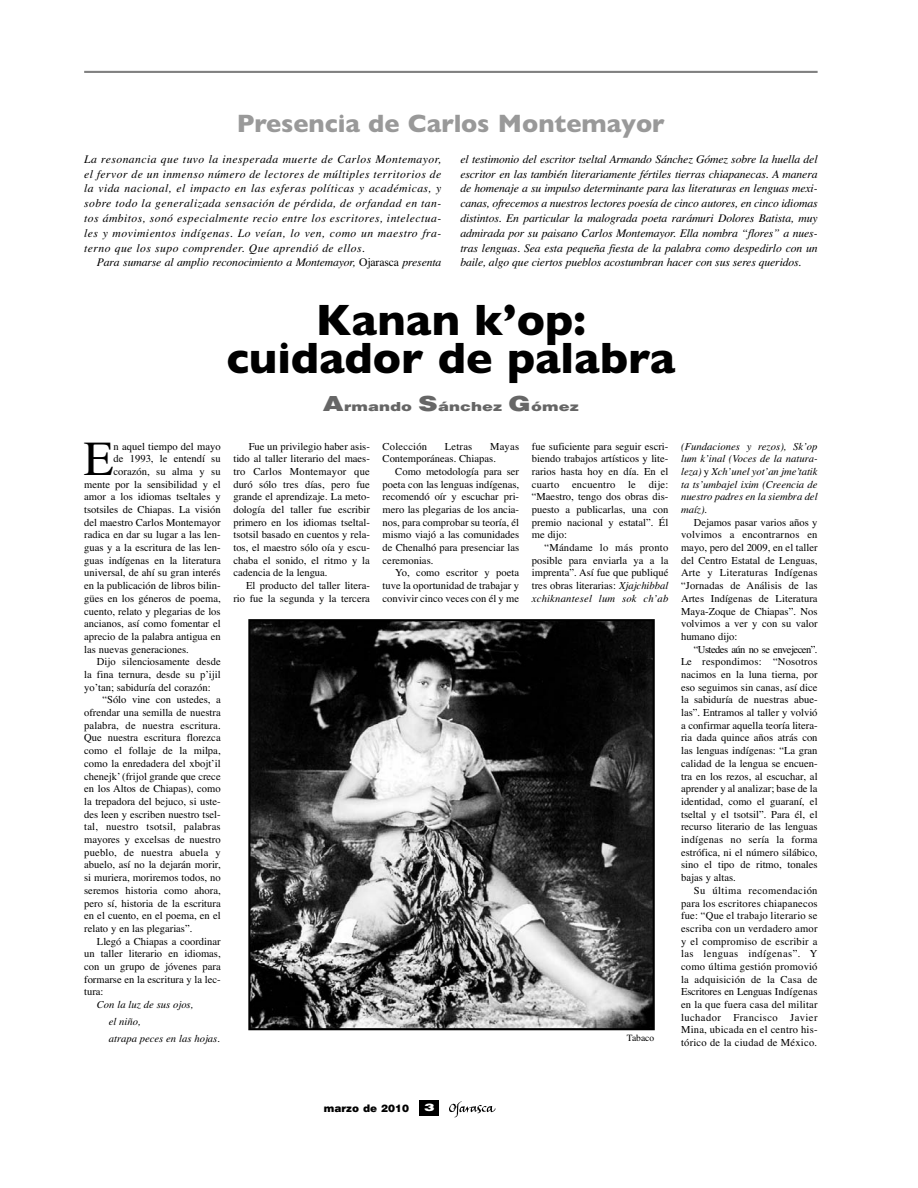
<style>
.page{position:relative;width:918px;height:1188px;background:#fff}
.page>*{position:absolute;margin:0;border:0;box-sizing:border-box;transform-origin:0 0}
.t1{font:48.9px "Times";color:#000}
.t2{font:700 44.4px/38.1px "Gill Sans";color:#000;text-align:center}
.t3{font:700 25.35px "Gill Sans";color:#999}
.t4{font:900 12.75px "Helvetica";color:#666;scale:1.3 1}
.t5{font:italic 11.7px/14.9px "Times";letter-spacing:-.01em;color:#000;text-align:justify}
.t6{font:10.65px/12.8px "Times";color:#000;text-align:justify}
.t7{font:italic 10.65px/12.8px "Times";color:#000}
.t8{font:10.65px "Times";letter-spacing:.02em;color:#000}
.t9{font:900 10.65px "Helvetica";color:#000}
.t10{font:900 10.65px "Helvetica";color:#fff;scale:1.5 1}
.t11{font:9.45px "Times";color:#000}
.s1{font-style:normal}
.s2{font-size:21.15px}
.s3{font-style:italic}
</style>
<div class="page">
<hr style="left:84px;top:71px;width:734px;height:2px;background:#808080">
<img style="left:449px;top:1101px;width:47px;height:16px">
<div style="left:420px;top:1100px;width:19px;height:15px;background:#000"></div>
<img style="left:251px;top:622px;width:401px;height:405px">
<div style="left:248px;top:619px;width:407px;height:411px;border:2px solid #000"></div>
<h3 class="t3" style="left:237px;top:115px;width:429px">Presencia de Carlos Montemayor</h3>
<p class="t5" style="left:84px;top:153px;width:359px">La resonancia que tuvo la inesperada muerte de Carlos Montemayor, el fervor de un inmenso número de lectores de múltiples territorios de la vida nacional, el impacto en las esferas políticas y académicas, y sobre todo la generalizada sensación de pérdida, de orfandad en tan&shy;tos ámbitos, sonó especialmente recio entre los escritores, intelectua&shy;les y movimientos indígenas. Lo veían, lo ven, como un maestro fra&shy;terno que los supo comprender. Que aprendió de ellos.</p>
<p class="t5" style="left:97px;top:256px;width:346px">Para sumarse al amplio reconocimiento a Montemayor, <span class="s1">Ojarasca</span> presenta</p>
<p class="t5" style="left:460px;top:153px;width:359px">el testimonio del escritor tseltal Armando Sánchez Gómez sobre la huella del escritor en las también literariamente fértiles tierras chiapanecas. A manera de homenaje a su impulso determinante para las literaturas en lenguas mexi&shy;canas, ofrecemos a nuestros lectores poesía de cinco autores, en cinco idiomas distintos. En particular la malograda poeta rarámuri Dolores Batista, muy admirada por su paisano Carlos Montemayor. Ella nombra “flores” a nues&shy;tras lenguas. Sea esta pequeña fiesta de la palabra como despedirlo con un baile, algo que ciertos pueblos acostumbran hacer con sus seres queridos.</p>
<h2 class="t2" style="left:226px;top:306px;width:450px">Kanan k’op: cuidador de palabra</h2>
<p class="t4" style="left:323px;top:402px;width:198px"><span class="s2">A</span>rmando <span class="s2">S</span>ánchez <span class="s2">G</span>ómez</p>
<h1 class="t1" style="left:84px;top:442px;width:31px">E</h1>
<p class="t6" style="left:114px;top:441px;width:109px">n aquel tiempo del mayo</p>
<p class="t6" style="left:114px;top:453px;width:109px">de 1993, le entendí su</p>
<p class="t6" style="left:114px;top:466px;width:109px">corazón, su alma y su</p>
<p class="t6" style="left:84px;top:479px;width:138px">mente por la sensibilidad y el</p>
<p class="t6" style="left:84px;top:491px;width:138px">amor a los idiomas tseltales y</p>
<p class="t6" style="left:84px;top:504px;width:138px">tsotsiles de Chiapas. La visión</p>
<p class="t6" style="left:84px;top:517px;width:138px">del maestro Carlos Montemayor</p>
<p class="t6" style="left:84px;top:530px;width:138px">radica en dar su lugar a las len-</p>
<p class="t6" style="left:84px;top:542px;width:138px">guas y a la escritura de las len-</p>
<p class="t6" style="left:84px;top:555px;width:138px">guas indígenas en la literatura</p>
<p class="t6" style="left:84px;top:568px;width:138px">universal, de ahí su gran interés</p>
<p class="t6" style="left:84px;top:580px;width:138px">en la publicación de libros bilin-</p>
<p class="t6" style="left:84px;top:593px;width:138px">gües en los géneros de poema,</p>
<p class="t6" style="left:84px;top:606px;width:138px">cuento, relato y plegarias de los</p>
<p class="t6" style="left:84px;top:618px;width:138px">ancianos, así como fomentar el</p>
<p class="t6" style="left:84px;top:631px;width:138px">aprecio de la palabra antigua en</p>
<p class="t6" style="left:84px;top:644px;width:106px">las nuevas generaciones.</p>
<p class="t6" style="left:97px;top:656px;width:125px">Dijo silenciosamente desde</p>
<p class="t6" style="left:84px;top:669px;width:138px">la fina ternura, desde su p’ijil</p>
<p class="t6" style="left:84px;top:682px;width:128px">yo’tan; sabiduría del corazón:</p>
<p class="t6" style="left:102px;top:695px;width:120px">“Sólo vine con ustedes, a</p>
<p class="t6" style="left:84px;top:707px;width:138px">ofrendar una semilla de nuestra</p>
<p class="t6" style="left:84px;top:720px;width:138px">palabra, de nuestra escritura.</p>
<p class="t6" style="left:84px;top:733px;width:138px">Que nuestra escritura florezca</p>
<p class="t6" style="left:84px;top:745px;width:138px">como el follaje de la milpa,</p>
<p class="t6" style="left:84px;top:758px;width:138px">como la enredadera del xbojt’il</p>
<p class="t6" style="left:84px;top:771px;width:138px">chenejk’ (frijol grande que crece</p>
<p class="t6" style="left:84px;top:783px;width:138px">en los Altos de Chiapas), como</p>
<p class="t6" style="left:84px;top:796px;width:138px">la trepadora del bejuco, si uste-</p>
<p class="t6" style="left:84px;top:809px;width:138px">des leen y escriben nuestro tsel-</p>
<p class="t8" style="left:84px;top:823px;width:138px">tal, nuestro tsotsil, palabras</p>
<p class="t6" style="left:84px;top:834px;width:138px">mayores y excelsas de nuestro</p>
<p class="t8" style="left:84px;top:849px;width:138px">pueblo, de nuestra abuela y</p>
<p class="t6" style="left:84px;top:860px;width:138px">abuelo, así no la dejarán morir,</p>
<p class="t6" style="left:84px;top:872px;width:138px">si muriera, moriremos todos, no</p>
<p class="t6" style="left:84px;top:885px;width:138px">seremos historia como ahora,</p>
<p class="t6" style="left:84px;top:898px;width:138px">pero sí, historia de la escritura</p>
<p class="t6" style="left:84px;top:910px;width:138px">en el cuento, en el poema, en el</p>
<p class="t6" style="left:84px;top:923px;width:110px">relato y en las plegarias”.</p>
<p class="t6" style="left:97px;top:936px;width:125px">Llegó a Chiapas a coordinar</p>
<p class="t6" style="left:84px;top:948px;width:138px">un taller literario en idiomas,</p>
<p class="t6" style="left:84px;top:961px;width:138px">con un grupo de jóvenes para</p>
<p class="t6" style="left:84px;top:974px;width:138px">formarse en la escritura y la lec-</p>
<p class="t6" style="left:84px;top:987px;width:21px">tura:</p>
<p class="t7" style="left:109px;top:997px;width:113px;line-height:17px;text-indent:-12px">Con la luz de sus ojos,<br>el niño,<br>atrapa peces en las hojas.</p>
<p class="t6" style="left:233px;top:441px;width:138px;text-indent:15px">Fue un privilegio haber asis&shy;tido al taller literario del maes&shy;tro Carlos Montemayor que duró sólo tres días, pero fue grande el aprendizaje. La meto&shy;dología del taller fue escribir primero en los idiomas tseltal&shy;tsotsil basado en cuentos y rela&shy;tos, el maestro sólo oía y escu&shy;chaba el sonido, el ritmo y la cadencia de la lengua.</p>
<p class="t6" style="left:233px;top:580px;width:138px;text-align:right">El producto del taller litera&shy;rio fue la segunda y la tercera</p>
<p class="t8" style="left:383px;top:442px;width:46px">Colección</p>
<p class="t6" style="left:445px;top:441px;width:29px">Letras</p>
<p class="t6" style="left:383px;top:441px;width:138px;text-indent:107px">Mayas<br>Contemporáneas. Chiapas.</p>
<p class="t6" style="left:383px;top:466px;width:138px;text-indent:13px">Como metodología para ser poeta con las lenguas indígenas, recomendó oír y escuchar pri&shy;mero las plegarias de los ancia&shy;nos, para comprobar su teoría, él mismo viajó a las comunidades de Chenalhó para presenciar las ceremonias.</p>
<p class="t6" style="left:383px;top:568px;width:138px;text-indent:13px">Yo, como escritor y poeta tuve la oportunidad de trabajar y convivir cinco veces con él y me</p>
<p class="t6" style="left:532px;top:441px;width:138px">fue suficiente para seguir escri&shy;biendo trabajos artísticos y lite&shy;rarios hasta hoy en día. En el cuarto encuentro le dije: “Maestro, tengo dos obras dis&shy;puesto a publicarlas, una con premio nacional y estatal”. Él me dijo:</p>
<p class="t6" style="left:532px;top:542px;width:138px;text-indent:13px">“Mándame lo más pronto posible para enviarla ya a la imprenta”. Así fue que publiqué tres obras literarias: <span class="s3">Xjajchibbal xchiknantesel lum sok ch’ab</span></p>
<p class="t11" style="left:627px;top:1035px;width:29px">Tabaco</p>
<p class="t7" style="left:681px;top:441px;width:138px;text-align:justify">(Fundaciones y rezos), Sk’op lum k’inal (Voces de la natura&shy;leza) <span class="s1">y</span> Xch’unel yot’an jme’tatik ta ts’umbajel ixim (Creencia de nuestro padres en la siembra del maíz)<span class="s1">.</span></p>
<p class="t6" style="left:681px;top:517px;width:138px;text-indent:13px">Dejamos pasar varios años y volvimos a encontrarnos en mayo, pero del 2009, en el taller del Centro Estatal de Lenguas, Arte y Literaturas Indígenas “Jornadas de Análisis de las Artes Indígenas de Literatura Maya-Zoque de Chiapas”. Nos volvimos a ver y con su valor humano dijo:</p>
<p class="t6" style="left:681px;top:644px;width:138px;text-indent:13px">“Ustedes aún no se envejecen”.<br>Le respondimos: “Nosotros nacimos en la luna tierna, por eso seguimos sin canas, así dice la sabiduría de nuestras abue&shy;las”. Entramos al taller y volvió a confirmar aquella teoría litera&shy;ria dada quince años atrás con las lenguas indígenas: “La gran calidad de la lengua se encuen&shy;tra en los rezos, al escuchar, al aprender y al analizar; base de la identidad, como el guaraní, el tseltal y el tsotsil”. Para él, el recurso literario de las lenguas indígenas no sería la forma estrófica, ni el número silábico, sino el tipo de ritmo, tonales bajas y altas.</p>
<p class="t6" style="left:681px;top:885px;width:138px;text-indent:13px">Su última recomendación para los escritores chiapanecos fue: “Que el trabajo literario se escriba con un verdadero amor y el compromiso de escribir a las lenguas indígenas”. Y como última gestión promovió la adquisición de la Casa de Escritores en Lenguas Indígenas en la que fuera casa del militar luchador Francisco Javier Mina, ubicada en el centro his&shy;tórico de la ciudad de México.</p>
<p class="t9" style="left:324px;top:1104px;width:87px">marzo de 2010</p>
<p class="t10" style="left:424px;top:1104px;width:9px">3</p>
</div>
